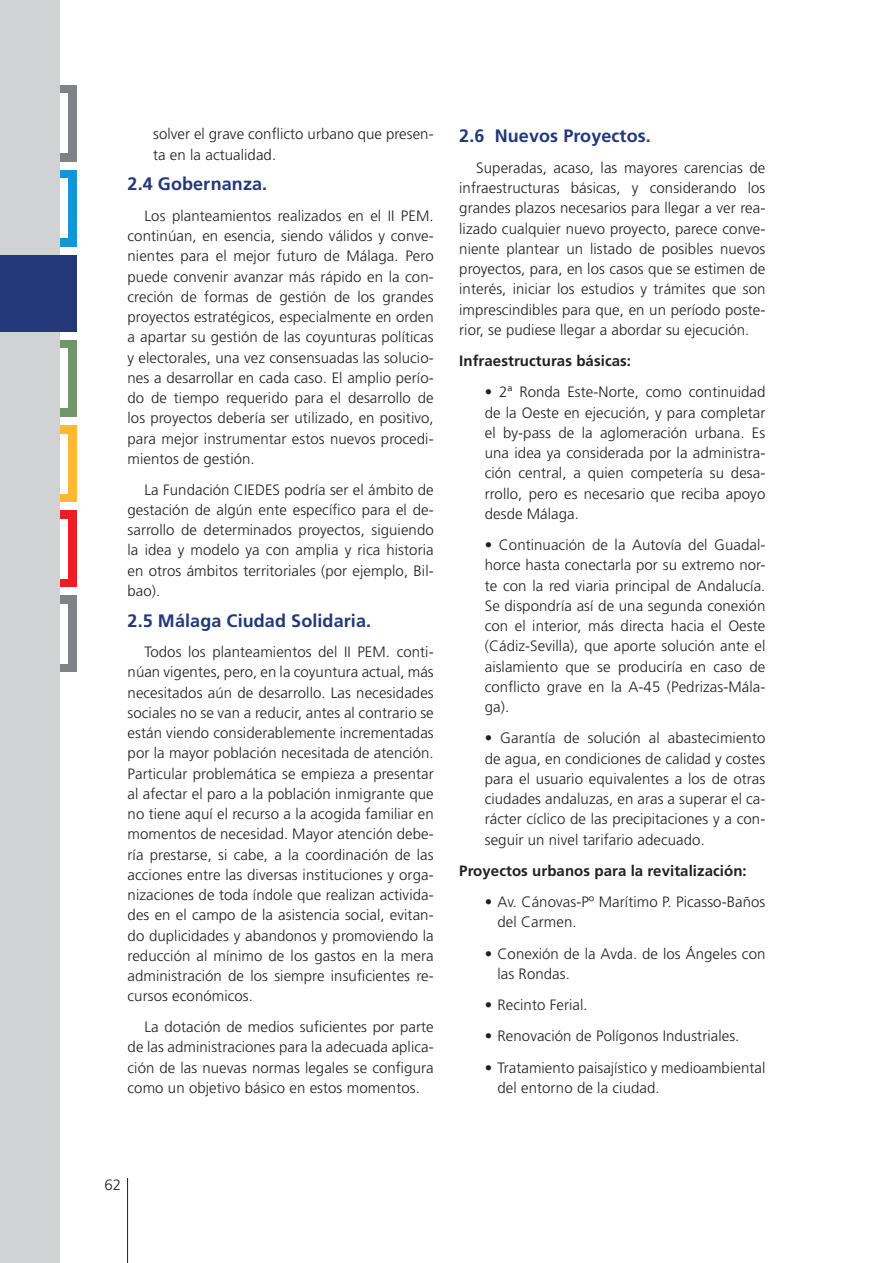
<style>
.page{position:relative;width:893px;height:1263px;background:#fff}
.page>*{position:absolute;margin:0;border:0;box-sizing:border-box;transform-origin:0 0}
.t1{font:700 18px "Frutiger";letter-spacing:.005em;color:#223879}
.t2{font:300 15px/20.2px "Frutiger";letter-spacing:.005em;color:#231f20;text-align:justify}
.t3{font:700 15px "Frutiger";letter-spacing:.005em;color:#231f20}
</style>
<div class="page">
<div style="left:0;top:85px;width:77px;height:77px;background:#808285"></div>
<div style="left:0;top:170px;width:77px;height:77px;background:#1197d6"></div>
<div style="left:0;top:340px;width:77px;height:77px;background:#709669"></div>
<div style="left:0;top:425px;width:77px;height:77px;background:#fdb931"></div>
<div style="left:0;top:510px;width:77px;height:77px;background:#ee1d23"></div>
<div style="left:0;top:595px;width:77px;height:77px;background:#808285"></div>
<div style="left:0;top:94px;width:68px;height:59px;background:#fff"></div>
<div style="left:0;top:179px;width:68px;height:59px;background:#fff"></div>
<div style="left:0;top:349px;width:68px;height:59px;background:#fff"></div>
<div style="left:0;top:434px;width:68px;height:59px;background:#fff"></div>
<div style="left:0;top:519px;width:68px;height:59px;background:#fff"></div>
<div style="left:0;top:604px;width:68px;height:59px;background:#fff"></div>
<hr style="left:127px;top:1178px;width:1px;height:85px;background:#231f20">
<div style="left:0;top:0;width:60px;height:1263px;background:#d1d2d4"></div>
<div style="left:0;top:255px;width:77px;height:77px;background:#223879"></div>
<p class="t2" style="left:153px;top:124px;width:282px">solver el grave conflicto urbano que presen&shy;ta en la actualidad.</p>
<p class="t1" style="left:128px;top:173px;width:141px">2.4 Gobernanza.</p>
<p class="t2" style="left:128px;top:206px;width:308px;text-indent:17px">Los planteamientos realizados en el II PEM. continúan, en esencia, siendo válidos y conve&shy;nientes para el mejor futuro de Málaga. Pero puede convenir avanzar más rápido en la con&shy;creción de formas de gestión de los grandes proyectos estratégicos, especialmente en orden a apartar su gestión de las coyunturas políticas y electorales, una vez consensuadas las solucio&shy;nes a desarrollar en cada caso. El amplio perío&shy;do de tiempo requerido para el desarrollo de los proyectos debería ser utilizado, en positivo, para mejor instrumentar estos nuevos procedi&shy;mientos de gestión.</p>
<p class="t2" style="left:128px;top:479px;width:308px;text-indent:17px">La Fundación CIEDES podría ser el ámbito de gestación de algún ente específico para el de&shy;sarrollo de determinados proyectos, siguiendo la idea y modelo ya con amplia y rica historia en otros ámbitos territoriales (por ejemplo, Bil&shy;bao).</p>
<p class="t1" style="left:128px;top:610px;width:245px">2.5 Málaga Ciudad Solidaria.</p>
<p class="t2" style="left:128px;top:642px;width:308px;text-indent:17px">Todos los planteamientos del II PEM. conti&shy;núan vigentes, pero, en la coyuntura actual, más necesitados aún de desarrollo. Las necesidades sociales no se van a reducir, antes al contrario se están viendo considerablemente incrementadas por la mayor población necesitada de atención.<br>Particular problemática se empieza a presentar al afectar el paro a la población inmigrante que no tiene aquí el recurso a la acogida familiar en momentos de necesidad. Mayor atención debe&shy;ría prestarse, si cabe, a la coordinación de las acciones entre las diversas instituciones y orga&shy;nizaciones de toda índole que realizan activida&shy;des en el campo de la asistencia social, evitan&shy;do duplicidades y abandonos y promoviendo la reducción al mínimo de los gastos en la mera administración de los siempre insuficientes re&shy;cursos económicos.</p>
<p class="t2" style="left:128px;top:1017px;width:308px;text-indent:17px">La dotación de medios suficientes por parte de las administraciones para la adecuada aplica&shy;ción de las nuevas normas legales se configura como un objetivo básico en estos momentos.</p>
<p class="t1" style="left:459px;top:125px;width:193px">2.6 Nuevos Proyectos.</p>
<p class="t2" style="left:459px;top:157px;width:308px;text-indent:17px">Superadas, acaso, las mayores carencias de infraestructuras básicas, y considerando los grandes plazos necesarios para llegar a ver rea&shy;lizado cualquier nuevo proyecto, parece conve&shy;niente plantear un listado de posibles nuevos proyectos, para, en los casos que se estimen de interés, iniciar los estudios y trámites que son imprescindibles para que, en un período poste&shy;rior, se pudiese llegar a abordar su ejecución.</p>
<p class="t3" style="left:459px;top:352px;width:173px">Infraestructuras básicas:</p>
<p class="t2" style="left:485px;top:382px;width:282px">• 2ª Ronda Este-Norte, como continuidad de la Oeste en ejecución, y para completar el by-pass de la aglomeración urbana. Es una idea ya considerada por la administra&shy;ción central, a quien competería su desa&shy;rrollo, pero es necesario que reciba apoyo desde Málaga.</p>
<p class="t2" style="left:485px;top:535px;width:282px">• Continuación de la Autovía del Guadal&shy;horce hasta conectarla por su extremo nor&shy;te con la red viaria principal de Andalucía.<br>Se dispondría así de una segunda conexión con el interior, más directa hacia el Oeste (Cádiz-Sevilla), que aporte solución ante el aislamiento que se produciría en caso de conflicto grave en la A-45 (Pedrizas-Mála&shy;ga).</p>
<p class="t2" style="left:485px;top:728px;width:282px">• Garantía de solución al abastecimiento de agua, en condiciones de calidad y costes para el usuario equivalentes a los de otras ciudades andaluzas, en aras a superar el ca&shy;rácter cíclico de las precipitaciones y a con&shy;seguir un nivel tarifario adecuado.</p>
<p class="t3" style="left:459px;top:862px;width:289px">Proyectos urbanos para la revitalización:</p>
<p class="t2" style="left:497px;top:892px;width:269px;text-indent:-13px">• Av. Cánovas-Pº Marítimo P. Picasso-Baños del Carmen.</p>
<p class="t2" style="left:497px;top:943px;width:269px;text-indent:-13px">• Conexión de la Avda. de los Ángeles con las Rondas.</p>
<p class="t2" style="left:485px;top:995px;width:104px">• Recinto Ferial.</p>
<p class="t2" style="left:485px;top:1026px;width:256px">• Renovación de Polígonos Industriales.</p>
<p class="t2" style="left:497px;top:1057px;width:269px;text-indent:-13px">• Tratamiento paisajístico y medioambiental del entorno de la ciudad.</p>
<p class="t2" style="left:105px;top:1174px;width:18px">62</p>
</div>
